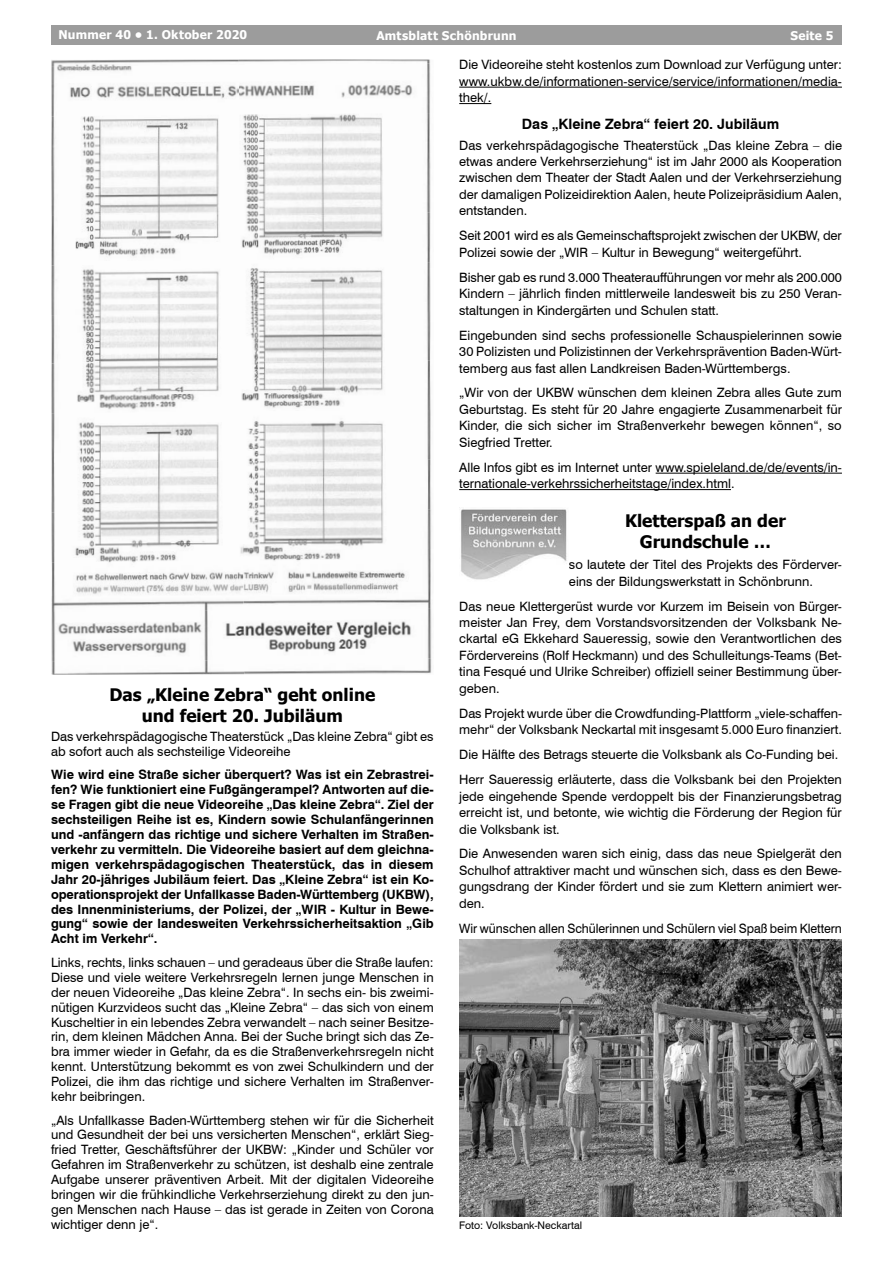
<style>
.page{position:relative;width:893px;height:1263px;background:#fff}
.page>*{position:absolute;margin:0;border:0;box-sizing:border-box;transform-origin:0 0}
.t1{font:700 17.25px/21.9px "Tahoma";color:#000;text-align:center}
.t2{font:700 14.25px "Swiss 721 BT";color:#000}
.t3{font:12.9px/16.5px "Swiss 721 BT";color:#000;text-align:justify}
.t4{font:700 12.9px/14.9px "Swiss 721 BT";color:#000;text-align:justify}
.t5{font:12.9px "Swiss 721 BT";color:#000;scale:.96 1}
.t6{font:700 12px "Tahoma";letter-spacing:.02em;color:#fff}
.t7{font:10.5px "Swiss 721 BT";color:#000}
</style>
<div class="page">
<div style="left:51px;top:26px;width:791px;height:19px;background:#9c9c9c"></div>
<hr style="left:459px;top:87px;width:383px;height:1px;background:#000">
<hr style="left:459px;top:103px;width:32px;height:1px;background:#000">
<hr style="left:656px;top:473px;width:186px;height:1px;background:#000">
<hr style="left:459px;top:489px;width:272px;height:1px;background:#000">
<img style="left:459px;top:939px;width:383px;height:277px">
<img style="left:51px;top:60px;width:188px;height:5px">
<img style="left:51px;top:65px;width:188px;height:50px">
<img style="left:51px;top:115px;width:168px;height:49px">
<img style="left:51px;top:164px;width:168px;height:50px">
<img style="left:51px;top:214px;width:168px;height:50px">
<img style="left:51px;top:264px;width:168px;height:49px">
<img style="left:51px;top:313px;width:168px;height:49px">
<img style="left:239px;top:60px;width:191px;height:3px">
<img style="left:239px;top:63px;width:192px;height:50px">
<img style="left:243px;top:113px;width:188px;height:50px">
<img style="left:244px;top:163px;width:187px;height:49px">
<img style="left:241px;top:212px;width:190px;height:50px">
<img style="left:250px;top:262px;width:181px;height:50px">
<img style="left:250px;top:312px;width:181px;height:48px">
<img style="left:51px;top:362px;width:168px;height:49px">
<img style="left:51px;top:411px;width:168px;height:50px">
<img style="left:51px;top:461px;width:168px;height:50px">
<img style="left:51px;top:511px;width:192px;height:99px">
<img style="left:51px;top:610px;width:192px;height:50px">
<img style="left:51px;top:660px;width:193px;height:14px">
<img style="left:241px;top:360px;width:190px;height:50px">
<img style="left:248px;top:410px;width:183px;height:49px">
<img style="left:248px;top:459px;width:183px;height:50px">
<img style="left:243px;top:509px;width:189px;height:50px">
<img style="left:243px;top:559px;width:189px;height:99px">
<img style="left:244px;top:658px;width:188px;height:16px">
<img style="left:459px;top:507px;width:108px;height:73px">
<p class="t6" style="left:58px;top:27px;width:190px">Nummer 40 • 1. Oktober 2020</p>
<p class="t6" style="left:376px;top:27px;width:142px">Amtsblatt Schönbrunn</p>
<p class="t6" style="left:790px;top:27px;width:45px">Seite 5</p>
<p class="t3" style="left:459px;top:56px;width:384px">Die Videoreihe steht kostenlos zum Download zur Verfügung unter: www.ukbw.de/informationen-service/service/informationen/media&shy;thek/.</p>
<p class="t2" style="left:522px;top:114px;width:259px">Das „Kleine Zebra“ feiert 20. Jubiläum</p>
<p class="t3" style="left:459px;top:136px;width:384px">Das verkehrspädagogische Theaterstück „Das kleine Zebra – die etwas andere Verkehrserziehung“ ist im Jahr 2000 als Kooperation zwischen dem Theater der Stadt Aalen und der Verkehrserziehung der damaligen Polizeidirektion Aalen, heute Polizeipräsidium Aalen, entstanden.</p>
<p class="t3" style="left:459px;top:227px;width:384px">Seit 2001 wird es als Gemeinschaftsprojekt zwischen der UKBW, der<br>Polizei sowie der „WIR – Kultur in Bewegung“ weitergeführt.</p>
<p class="t3" style="left:459px;top:268px;width:384px">Bisher gab es rund 3.000 Theateraufführungen vor mehr als 200.000<br>Kindern – jährlich finden mittlerweile landesweit bis zu 250 Veran&shy;staltungen in Kindergärten und Schulen statt.</p>
<p class="t3" style="left:459px;top:326px;width:384px">Eingebunden sind sechs professionelle Schauspielerinnen sowie 30 Polizisten und Polizistinnen der Verkehrsprävention Baden-Würt&shy;temberg aus fast allen Landkreisen Baden-Württembergs.</p>
<p class="t3" style="left:459px;top:384px;width:384px">„Wir von der UKBW wünschen dem kleinen Zebra alles Gute zum Geburtstag. Es steht für 20 Jahre engagierte Zusammenarbeit für Kinder, die sich sicher im Straßenverkehr bewegen können“, so Siegfried Tretter.</p>
<p class="t3" style="left:459px;top:458px;width:384px">Alle Infos gibt es im Internet unter www.spieleland.de/de/events/in&shy;ternationale-verkehrssicherheitstage/index.html.</p>
<h1 class="t1" style="left:625px;top:510px;width:162px">Kletterspaß an der<br>Grundschule …</h1>
<p class="t3" style="left:569px;top:556px;width:274px">so lautete der Titel des Projekts des Förderver&shy;eins der Bildungswerkstatt in Schönbrunn.</p>
<p class="t3" style="left:459px;top:597px;width:384px">Das neue Klettergerüst wurde vor Kurzem im Beisein von Bürger&shy;meister Jan Frey, dem Vorstandsvorsitzenden der Volksbank Ne&shy;ckartal eG Ekkehard Saueressig, sowie den Verantwortlichen des Fördervereins (Rolf Heckmann) und des Schulleitungs-Teams (Bet&shy;tina Fesqué und Ulrike Schreiber) offiziell seiner Bestimmung über&shy;geben.</p>
<p class="t3" style="left:459px;top:704px;width:384px">Das Projekt wurde über die Crowdfunding-Plattform „viele-schaffen&shy;mehr“ der Volksbank Neckartal mit insgesamt 5.000 Euro finanziert.</p>
<p class="t3" style="left:459px;top:742px;width:384px;line-height:24.9px">Die Hälfte des Betrags steuerte die Volksbank als Co-Funding bei.<br>Herr Saueressig erläuterte, dass die Volksbank bei den Projekten</p>
<p class="t3" style="left:459px;top:787px;width:384px">jede eingehende Spende verdoppelt bis der Finanzierungsbetrag erreicht ist, und betonte, wie wichtig die Förderung der Region für die Volksbank ist.</p>
<p class="t3" style="left:459px;top:845px;width:384px">Die Anwesenden waren sich einig, dass das neue Spielgerät den Schulhof attraktiver macht und wünschen sich, dass es den Bewe&shy;gungsdrang der Kinder fördert und sie zum Klettern animiert wer&shy;den.</p>
<p class="t5" style="left:459px;top:919px;width:400px">Wir wünschen allen Schülerinnen und Schülern viel Spaß beim Klettern</p>
<h1 class="t1" style="left:110px;top:686px;width:267px;line-height:20.2px">Das „Kleine Zebra“ geht online und feiert 20. Jubiläum</h1>
<p class="t3" style="left:51px;top:728px;width:384px;line-height:15px">Das verkehrspädagogische Theaterstück „Das kleine Zebra“ gibt es ab sofort auch als sechsteilige Videoreihe</p>
<p class="t4" style="left:51px;top:767px;width:384px">Wie wird eine Straße sicher überquert? Was ist ein Zebrastrei&shy;fen? Wie funktioniert eine Fußgängerampel? Antworten auf die&shy;se Fragen gibt die neue Videoreihe „Das kleine Zebra“. Ziel der sechsteiligen Reihe ist es, Kindern sowie Schulanfängerinnen und -anfängern das richtige und sichere Verhalten im Straßen&shy;verkehr zu vermitteln. Die Videoreihe basiert auf dem gleichna&shy;migen verkehrspädagogischen Theaterstück, das in diesem Jahr 20-jähriges Jubiläum feiert. Das „Kleine Zebra“ ist ein Ko&shy;operationsprojekt der Unfallkasse Baden-Württemberg (UKBW), des Innenministeriums, der Polizei, der „WIR - Kultur in Bewe&shy;gung“ sowie der landesweiten Verkehrssicherheitsaktion „Gib Acht im Verkehr“.</p>
<p class="t3" style="left:51px;top:954px;width:384px;line-height:14.9px">Links, rechts, links schauen – und geradeaus über die Straße laufen:<br>Diese und viele weitere Verkehrsregeln lernen junge Menschen in der neuen Videoreihe „Das kleine Zebra“. In sechs ein- bis zweimi&shy;nütigen Kurzvideos sucht das „Kleine Zebra“ – das sich von einem Kuscheltier in ein lebendes Zebra verwandelt – nach seiner Besitze&shy;rin, dem kleinen Mädchen Anna. Bei der Suche bringt sich das Ze&shy;bra immer wieder in Gefahr, da es die Straßenverkehrsregeln nicht kennt. Unterstützung bekommt es von zwei Schulkindern und der Polizei, die ihm das richtige und sichere Verhalten im Straßenver&shy;kehr beibringen.</p>
<p class="t3" style="left:51px;top:1112px;width:384px;line-height:14.9px">„Als Unfallkasse Baden-Württemberg stehen wir für die Sicherheit und Gesundheit der bei uns versicherten Menschen“, erklärt Sieg&shy;fried Tretter, Geschäftsführer der UKBW: „Kinder und Schüler vor Gefahren im Straßenverkehr zu schützen, ist deshalb eine zentrale Aufgabe unserer präventiven Arbeit. Mit der digitalen Videoreihe bringen wir die frühkindliche Verkehrserziehung direkt zu den jun&shy;gen Menschen nach Hause – das ist gerade in Zeiten von Corona wichtiger denn je“.</p>
<p class="t7" style="left:459px;top:1218px;width:124px">Foto: Volksbank-Neckartal</p>
</div>
